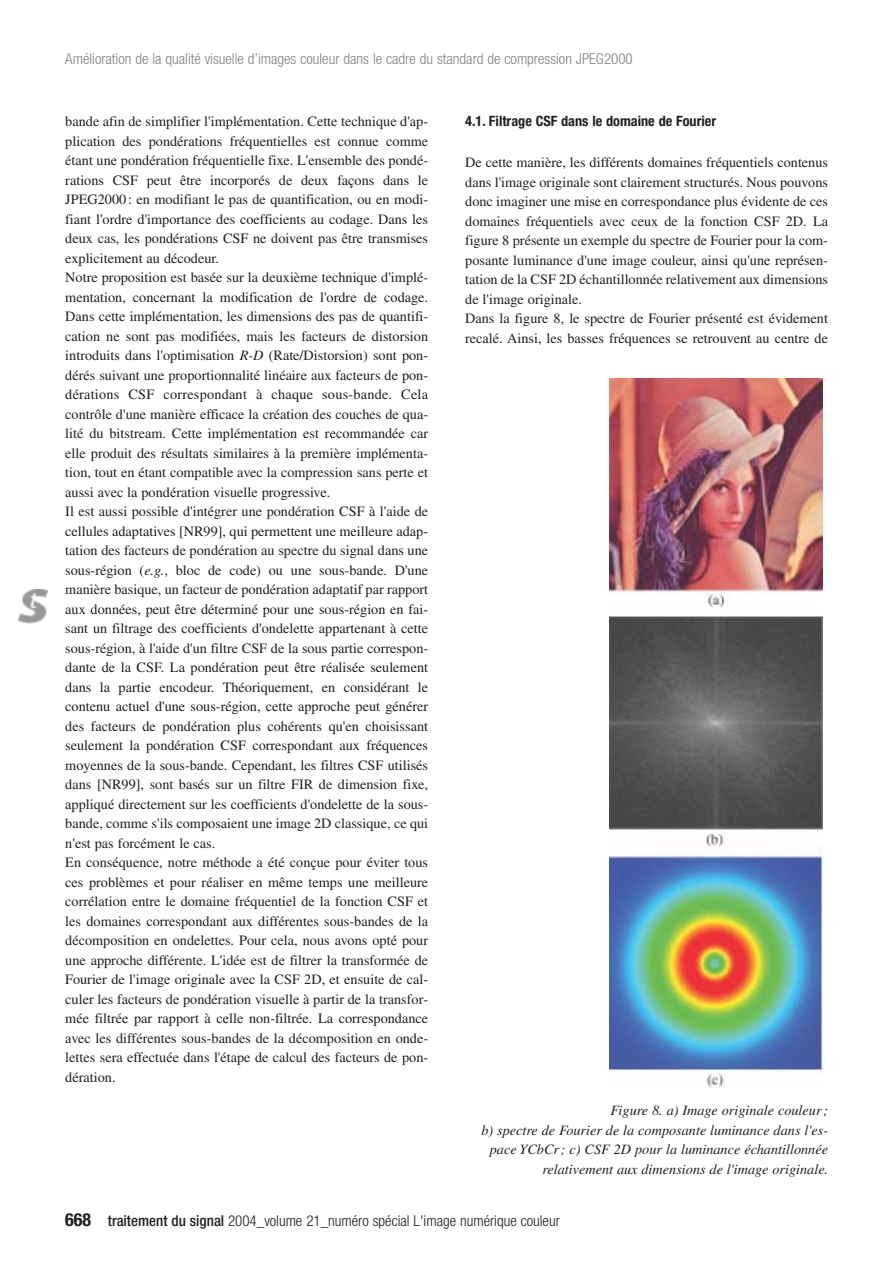
<style>
.page{position:relative;width:893px;height:1263px;background:#fff}
.page>*{position:absolute;margin:0;border:0;box-sizing:border-box;transform-origin:0 0}
.t1{font:300 condensed 15px "Helvetica Neue";color:#808284}
.t2{font:300 condensed 15px "Helvetica Neue";color:#231f1f}
.t3{font:14.25px/19.5px "Times";color:#231f1f}
.t4{font:italic 14.25px/19.5px "Times";color:#231f1f;text-align:right}
.t5{font:700 condensed 14.25px "Helvetica Neue";color:#231f1f}
.s1{font-style:italic}
.s2{font-weight:700;font-size:18px}
.s3{font-weight:500}
</style>
<div class="page">
<img style="left:19px;top:589px;width:28px;height:35px">
<img style="left:609px;top:379px;width:213px;height:709px">
<p class="t1" style="left:65px;top:53px;width:569px">Amélioration de la qualité visuelle d’images couleur dans le cadre du standard de compression JPEG2000</p>
<p class="t3" style="left:65px;top:113px;width:364px">bande afin de simplifier l'implémentation. Cette technique d'ap&shy;plication des pondérations fréquentielles est connue comme étant une pondération fréquentielle fixe. L'ensemble des pondé&shy;rations CSF peut être incorporés de deux façons dans le JPEG2000: en modifiant le pas de quantification, ou en modi&shy;fiant l'ordre d'importance des coefficients au codage. Dans les deux cas, les pondérations CSF ne doivent pas être transmises explicitement au décodeur.<br>Notre proposition est basée sur la deuxième technique d'implé&shy;mentation, concernant la modification de l'ordre de codage.<br>Dans cette implémentation, les dimensions des pas de quantifi&shy;cation ne sont pas modifiées, mais les facteurs de distorsion introduits dans l'optimisation <span class="s1">R-D</span> (Rate/Distorsion) sont pon&shy;dérés suivant une proportionnalité linéaire aux facteurs de pon&shy;dérations CSF correspondant à chaque sous-bande. Cela contrôle d'une manière efficace la création des couches de qua&shy;lité du bitstream. Cette implémentation est recommandée car elle produit des résultats similaires à la première implémenta&shy;tion, tout en étant compatible avec la compression sans perte et aussi avec la pondération visuelle progressive.<br>Il est aussi possible d'intégrer une pondération CSF à l'aide de cellules adaptatives [NR99], qui permettent une meilleure adap&shy;tation des facteurs de pondération au spectre du signal dans une sous-région (<span class="s1">e.g.</span>, bloc de code) ou une sous-bande. D'une manière basique, un facteur de pondération adaptatif par rapport aux données, peut être déterminé pour une sous-région en fai&shy;sant un filtrage des coefficients d'ondelette appartenant à cette sous-région, à l'aide d'un filtre CSF de la sous partie correspon&shy;dante de la CSF. La pondération peut être réalisée seulement dans la partie encodeur. Théoriquement, en considérant le contenu actuel d'une sous-région, cette approche peut générer des facteurs de pondération plus cohérents qu'en choisissant seulement la pondération CSF correspondant aux fréquences moyennes de la sous-bande. Cependant, les filtres CSF utilisés dans [NR99], sont basés sur un filtre FIR de dimension fixe, appliqué directement sur les coefficients d'ondelette de la sous&shy;bande, comme s'ils composaient une image 2D classique, ce qui n'est pas forcément le cas.<br>En conséquence, notre méthode a été conçue pour éviter tous ces problèmes et pour réaliser en même temps une meilleure corrélation entre le domaine fréquentiel de la fonction CSF et les domaines correspondant aux différentes sous-bandes de la décomposition en ondelettes. Pour cela, nous avons opté pour une approche différente. L'idée est de filtrer la transformée de Fourier de l'image originale avec la CSF 2D, et ensuite de cal&shy;culer les facteurs de pondération visuelle à partir de la transfor&shy;mée filtrée par rapport à celle non-filtrée. La correspondance avec les différentes sous-bandes de la décomposition en onde&shy;lettes sera effectuée dans l'étape de calcul des facteurs de pon&shy;dération.</p>
<p class="t5" style="left:465px;top:116px;width:252px">4.1. Filtrage CSF dans le domaine de Fourier</p>
<p class="t3" style="left:465px;top:154px;width:364px">De cette manière, les différents domaines fréquentiels contenus dans l'image originale sont clairement structurés. Nous pouvons donc imaginer une mise en correspondance plus évidente de ces domaines fréquentiels avec ceux de la fonction CSF 2D. La figure 8 présente un exemple du spectre de Fourier pour la com&shy;posante luminance d'une image couleur, ainsi qu'une représen&shy;tation de la CSF 2D échantillonnée relativement aux dimensions de l'image originale.<br>Dans la figure 8, le spectre de Fourier présenté est évidement recalé. Ainsi, les basses fréquences se retrouvent au centre de</p>
<p class="t4" style="left:481px;top:1102px;width:348px">Figure 8. a) Image originale couleur;<br>b) spectre de Fourier de la composante luminance dans l'es&shy;pace YCbCr; c) CSF 2D pour la luminance échantillonnée relativement aux dimensions de l'image originale.</p>
<p class="t2" style="left:65px;top:1215px;width:496px"><span class="s2">668</span> <span class="s3">traitement du signal</span> 2004_volume 21_numéro spécial L'image numérique couleur</p>
</div>
